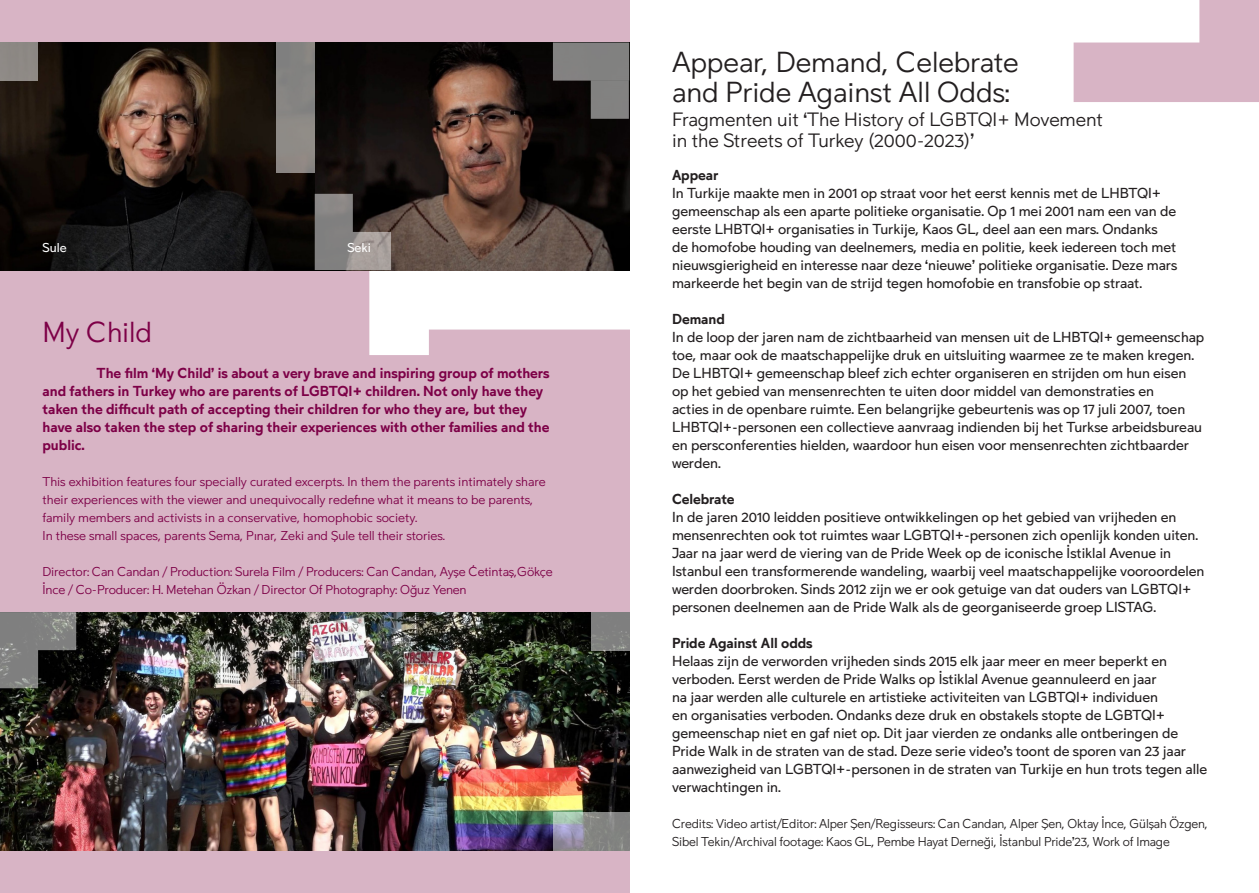
<style>
.page{position:relative;width:1259px;height:893px;background:#fff}
.page>*{position:absolute;margin:0;border:0;box-sizing:border-box;transform-origin:0 0}
.t1{font:300 27px "Left 3.5";letter-spacing:-.005em;color:#231f20}
.t2{font:300 27px "Left 3.5";color:#7d0047}
.t3{font:300 18px "Left 3.5";letter-spacing:-.005em;color:#231f20}
.t4{font:13.5px/18px "Left 3.5";letter-spacing:-.005em;color:#231f20}
.t5{font:700 13.5px/18px "Left 3.5";letter-spacing:-.005em;color:#7d0047}
.t6{font:700 13.5px "Left 3.5";letter-spacing:-.005em;color:#231f20}
.t7{font:300 12px/18px "Left 3.5";letter-spacing:-.005em;color:#7d0047}
.t8{font:300 12px/18px "Left 3.5";letter-spacing:-.01em;color:#231f20}
.t9{font:12px "Left 3.5";color:#fff}
</style>
<div class="page">
<div style="left:0;top:0;width:629px;height:893px;background:#d8b4c5"></div>
<img style="left:0;top:43px;width:629px;height:227px">
<img style="left:0;top:612px;width:629px;height:238px">
<div style="left:0;top:43px;width:38px;height:38px;background:#8d8985"></div>
<svg style="left:553px;top:812px;width:76px;height:38px;background:#8e9195"></svg>
<svg style="left:553px;top:43px;width:76px;height:76px;background:#636161"></svg>
<div style="left:591px;top:612px;width:38px;height:38px;background:#7f7f7f"></div>
<svg style="left:0;top:612px;width:76px;height:76px;background:#636463"></svg>
<svg style="left:315px;top:194px;width:315px;height:161px"></svg>
<div style="left:277px;top:43px;width:38px;height:130px;background:#888583"></div>
<svg style="left:1073px;top:0;width:186px;height:102px"></svg>
<p class="t9" style="left:43px;top:240px;width:26px">Sule</p>
<p class="t9" style="left:347px;top:240px;width:25px">Seki</p>
<p class="t2" style="left:43px;top:315px;width:111px">My Child</p>
<p class="t5" style="left:43px;top:365px;width:508px;text-indent:54px">The film ‘My Child’ is about a very brave and inspiring group of mothers and fathers in Turkey who are parents of LGBTQI+ children. Not only have they taken the difficult path of accepting their children for who they are, but they have also taken the step of sharing their experiences with other families and the public.</p>
<p class="t7" style="left:43px;top:474px;width:505px">This exhibition features four specially curated excerpts. In them the parents intimately share their experiences with the viewer and unequivocally redefine what it means to be parents, family members and activists in a conservative, homophobic society.</p>
<p class="t7" style="left:43px;top:528px;width:404px">In these small spaces, parents Sema, Pınar, Zeki and Şule tell their stories.</p>
<p class="t7" style="left:43px;top:564px;width:512px">Director: Can Candan / Production: Surela Film / Producers: Can Candan, Ayşe Çetintaş,Gökçe<br>İnce / Co-Producer: H. Metehan Özkan / Director Of Photography: Oğuz Yenen</p>
<p class="t1" style="left:672px;top:45px;width:348px">Appear, Demand, Celebrate</p>
<p class="t1" style="left:672px;top:75px;width:339px">and Pride Against All Odds:</p>
<p class="t3" style="left:672px;top:108px;width:432px">Fragmenten uit ‘The History of LGBTQI+ Movement</p>
<p class="t3" style="left:672px;top:129px;width:303px">in the Streets of Turkey (2000-2023)’</p>
<p class="t6" style="left:672px;top:166px;width:48px">Appear</p>
<p class="t4" style="left:672px;top:185px;width:507px">In Turkije maakte men in 2001 op straat voor het eerst kennis met de LHBTQI+ gemeenschap als een aparte politieke organisatie. Op 1 mei 2001 nam een van de eerste LHBTQI+ organisaties in Turkije, Kaos GL, deel aan een mars. Ondanks<br>de homofobe houding van deelnemers, media en politie, keek iedereen toch met nieuwsgierigheid en interesse naar deze ‘nieuwe’ politieke organisatie. Deze mars markeerde het begin van de strijd tegen homofobie en transfobie op straat.</p>
<p class="t6" style="left:672px;top:310px;width:54px">Demand</p>
<p class="t4" style="left:672px;top:329px;width:534px">In de loop der jaren nam de zichtbaarheid van mensen uit de LHBTQI+ gemeenschap toe, maar ook de maatschappelijke druk en uitsluiting waarmee ze te maken kregen.<br>De LHBTQI+ gemeenschap bleef zich echter organiseren en strijden om hun eisen op het gebied van mensenrechten te uiten door middel van demonstraties en<br>acties in de openbare ruimte. Een belangrijke gebeurtenis was op 17 juli 2007, toen LHBTQI+-personen een collectieve aanvraag indienden bij het Turkse arbeidsbureau en persconferenties hielden, waardoor hun eisen voor mensenrechten zichtbaarder werden.</p>
<p class="t6" style="left:672px;top:490px;width:64px">Celebrate</p>
<p class="t4" style="left:672px;top:509px;width:534px">In de jaren 2010 leidden positieve ontwikkelingen op het gebied van vrijheden en mensenrechten ook tot ruimtes waar LGBTQI+-personen zich openlijk konden uiten.<br>Jaar na jaar werd de viering van de Pride Week op de iconische İstiklal Avenue in Istanbul een transformerende wandeling, waarbij veel maatschappelijke vooroordelen werden doorbroken. Sinds 2012 zijn we er ook getuige van dat ouders van LGBTQI+ personen deelnemen aan de Pride Walk als de georganiseerde groep LISTAG.</p>
<p class="t6" style="left:672px;top:634px;width:142px">Pride Against All odds</p>
<p class="t4" style="left:672px;top:653px;width:536px">Helaas zijn de verworden vrijheden sinds 2015 elk jaar meer en meer beperkt en verboden. Eerst werden de Pride Walks op İstiklal Avenue geannuleerd en jaar<br>na jaar werden alle culturele en artistieke activiteiten van LGBTQI+ individuen<br>en organisaties verboden. Ondanks deze druk en obstakels stopte de LGBTQI+ gemeenschap niet en gaf niet op. Dit jaar vierden ze ondanks alle ontberingen de Pride Walk in de straten van de stad. Deze serie video’s toont de sporen van 23 jaar aanwezigheid van LGBTQI+-personen in de straten van Turkije en hun trots tegen alle verwachtingen in.</p>
<p class="t8" style="left:672px;top:816px;width:537px">Credits: Video artist/Editor: Alper Şen/Regisseurs: Can Candan, Alper Şen, Oktay İnce, Gülşah Özgen,<br>Sibel Tekin/Archival footage: Kaos GL, Pembe Hayat Derneği, İstanbul Pride’23, Work of Image</p>
</div>
